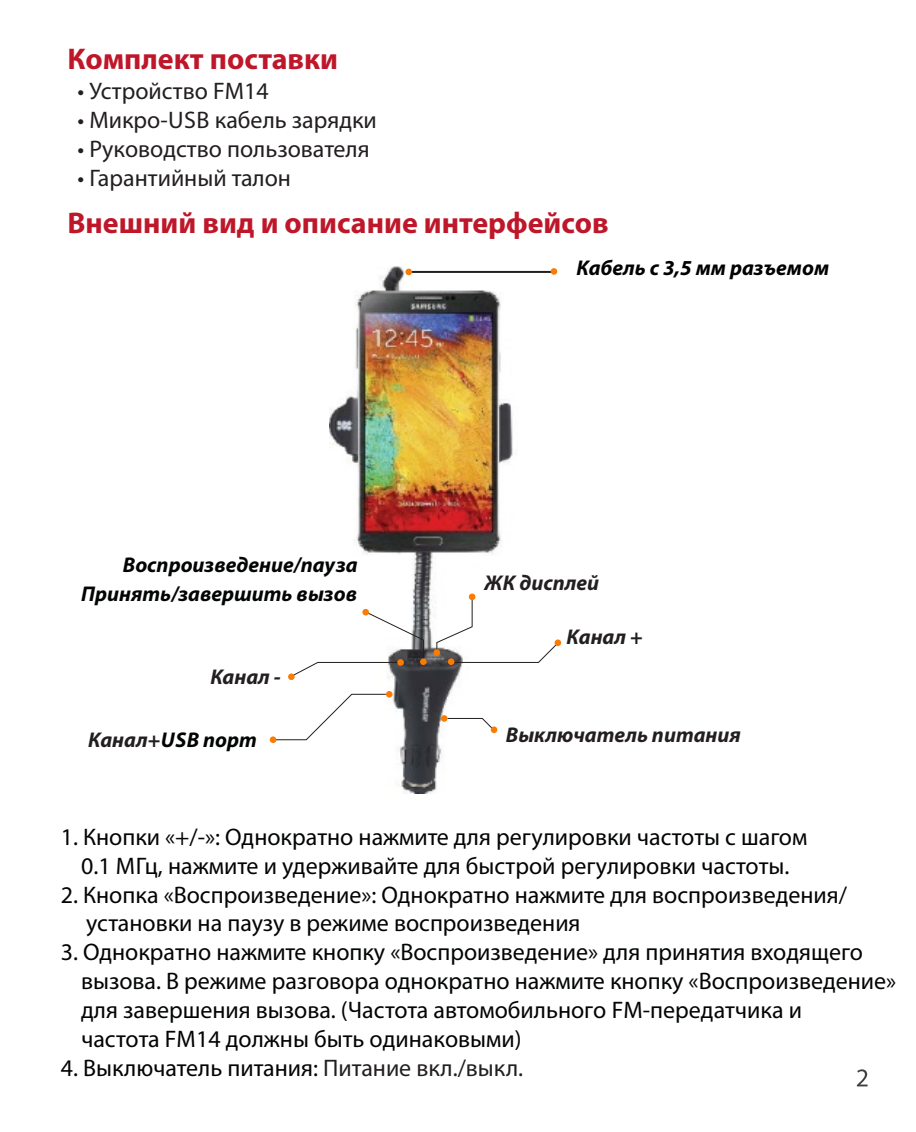
<style>
.page{position:relative;width:916px;height:1132px;background:#fff}
.page>*{position:absolute;margin:0;border:0;box-sizing:border-box;transform-origin:0 0}
.t1{font:700 30px "Myriad Pro";color:#bf172a}
.t2{font:24px/28.8px "Myriad Pro";color:#030404}
.t3{font:24px "Myriad Pro";color:#231f20}
.t4{font:italic 700 21.2px/28.8px "Myriad Pro";color:#030404;text-align:right}
.t5{font:italic 700 21.2px "Myriad Pro";color:#231f20}
.t6{font:italic 700 21.2px "Myriad Pro";color:#010202}
.s1{color:#231f20}
</style>
<div class="page">
<img style="left:330px;top:267px;width:187px;height:526px">
<svg style="left:857px;top:1069px;width:11px;height:17px"></svg>
<hr style="left:412px;top:271px;width:142px;height:2px;background:#231f20">
<svg style="left:294px;top:611px;width:130px;height:67px"></svg>
<svg style="left:275px;top:693px;width:112px;height:48px"></svg>
<svg style="left:447px;top:717px;width:48px;height:14px"></svg>
<div style="left:434px;top:649px;width:6px;height:7px;background:#fa7c03;border-radius:50%"></div>
<div style="left:448px;top:658px;width:6px;height:7px;background:#fa7c03;border-radius:50%"></div>
<div style="left:397px;top:659px;width:7px;height:7px;background:#fa7c03;border-radius:50%"></div>
<div style="left:420px;top:658px;width:7px;height:7px;background:#fa7c03;border-radius:50%"></div>
<div style="left:386px;top:691px;width:7px;height:7px;background:#fa7c03;border-radius:50%"></div>
<div style="left:405px;top:269px;width:7px;height:6px;background:#fa7c03;border-radius:50%"></div>
<div style="left:441px;top:715px;width:7px;height:7px;background:#fa7c03;border-radius:50%"></div>
<div style="left:491px;top:726px;width:6px;height:7px;background:#fa7c03;border-radius:50%"></div>
<svg style="left:436px;top:594px;width:124px;height:69px"></svg>
<div style="left:362px;top:609px;width:7px;height:7px;background:#fa7c03;border-radius:50%"></div>
<div style="left:288px;top:673px;width:7px;height:7px;background:#fa7c03;border-radius:50%"></div>
<div style="left:270px;top:736px;width:6px;height:7px;background:#fa7c03;border-radius:50%"></div>
<div style="left:551px;top:268px;width:6px;height:7px;background:#fa7c03;border-radius:50%"></div>
<p class="t1" style="left:67px;top:46px;width:272px">Комплект поставки</p>
<p class="t3" style="left:78px;top:81px;width:193px">• Устройство FM14</p>
<p class="t3" style="left:78px;top:110px;width:301px">• Микро-USB кабель зарядки</p>
<p class="t3" style="left:78px;top:139px;width:294px">• Руководство пользователя</p>
<p class="t3" style="left:78px;top:168px;width:215px">• Гарантийный талон</p>
<p class="t1" style="left:67px;top:210px;width:543px">Внешний вид и описание интерфейсов</p>
<p class="t6" style="left:576px;top:259px;width:254px">Кабель с 3,5 мм разъемом</p>
<p class="t4" style="left:81px;top:553px;width:278px">Воспроизведение/пауза<br>Принять/завершить вызов</p>
<p class="t5" style="left:210px;top:668px;width:72px">Канал -</p>
<p class="t5" style="left:484px;top:574px;width:116px">ЖК дисплей</p>
<p class="t5" style="left:567px;top:628px;width:78px">Канал +</p>
<p class="t4" style="left:88px;top:727px;width:170px"><span class="s1">Канал+</span>USB порт</p>
<p class="t5" style="left:506px;top:726px;width:236px">Выключатель питания</p>
<p class="t2" style="left:61px;top:825px;width:748px;text-align:center">1. Кнопки «+/-»: Однократно нажмите для регулировки частоты с шагом<br>0.1 МГц, нажмите и удерживайте для быстрой регулировки частоты.</p>
<p class="t2" style="left:86px;top:882px;width:762px;text-indent:-25px">2. Кнопка «Воспроизведение»: Однократно нажмите для воспроизведения/ установки на паузу в режиме воспроизведения</p>
<p class="t2" style="left:81px;top:940px;width:817px;text-indent:-20px">3. Однократно нажмите кнопку «Воспроизведение» для принятия входящего вызова. В режиме разговора однократно нажмите кнопку «Воспроизведение» для завершения вызова. (Частота автомобильного FM-передатчика и<br>частота FM14 должны быть одинаковыми)</p>
<p class="t2" style="left:61px;top:1055px;width:464px">4. Выключатель питания: <span class="s1">Питание вкл./выкл.</span></p>
</div>
